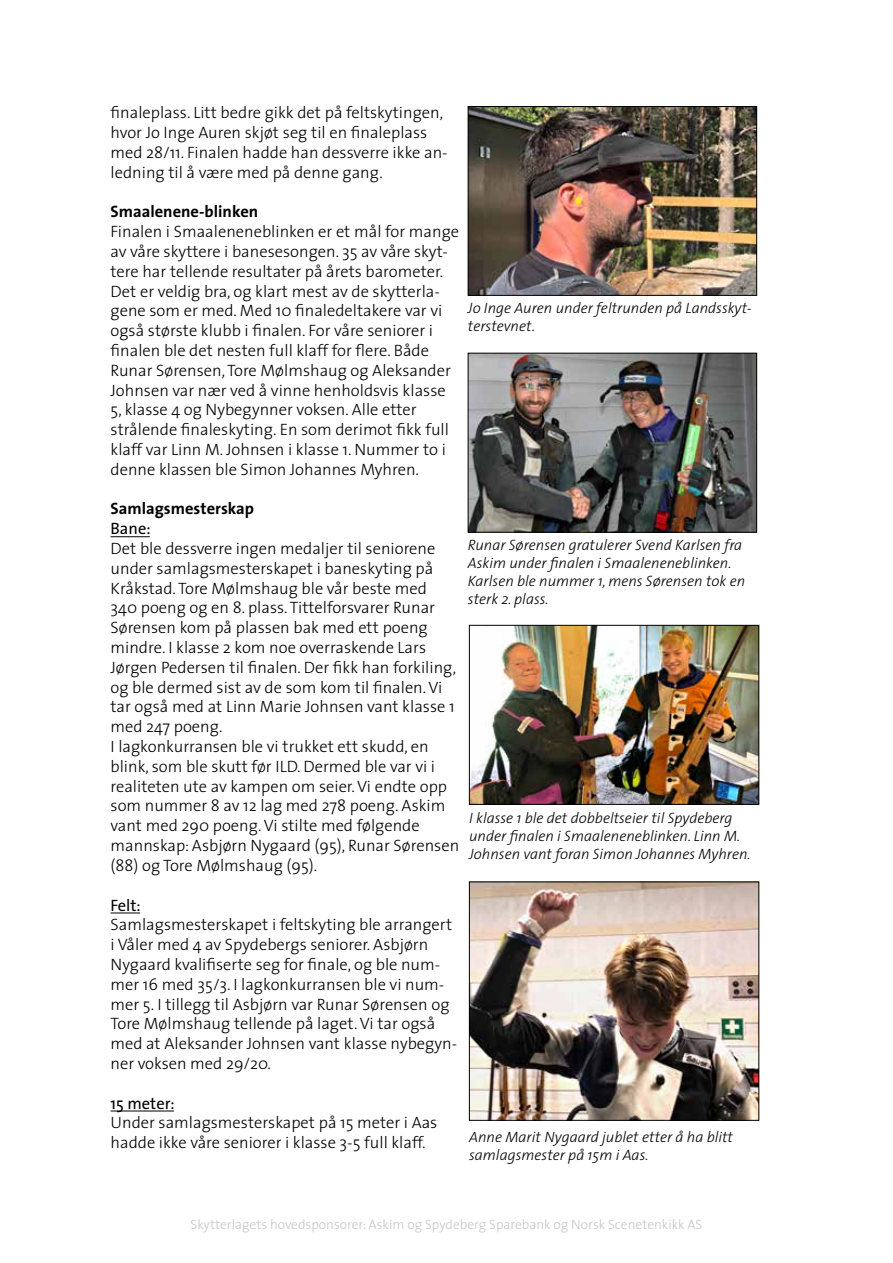
<style>
.page{position:relative;width:893px;height:1263px;background:#fff}
.page>*{position:absolute;margin:0;border:0;box-sizing:border-box;transform-origin:0 0}
.t1{font:300 16.5px/19.8px "The Sans";color:#000}
.t2{font:700 16.5px "The Sans";color:#000}
.t3{font:16.5px "The Sans";color:#000}
.t4{font:italic 300 15px/18px "The Sans";color:#000}
.t5{font:300 13.5px "The Sans";color:#c6c6c6}
</style>
<div class="page">
<hr style="left:111px;top:536px;width:39px;height:1px;background:#000">
<svg style="left:111px;top:913px;width:29px;height:1px"></svg>
<hr style="left:111px;top:1111px;width:63px;height:1px;background:#000">
<img style="left:470px;top:355px;width:285px;height:175px">
<div style="left:468px;top:353px;width:289px;height:179px;border:1px solid #000"></div>
<img style="left:470px;top:108px;width:285px;height:186px">
<div style="left:468px;top:106px;width:289px;height:190px;border:1px solid #000"></div>
<img style="left:471px;top:627px;width:286px;height:175px">
<div style="left:469px;top:625px;width:290px;height:179px;border:1px solid #000"></div>
<img style="left:471px;top:884px;width:286px;height:234px">
<div style="left:469px;top:882px;width:290px;height:238px;border:1px solid #000"></div>
<p class="t1" style="left:111px;top:102px;width:339px">finaleplass. Litt bedre gikk det på feltskytingen, hvor Jo Inge Auren skjøt seg til en finaleplass med 28/11. Finalen hadde han dessverre ikke an&shy;ledning til å være med på denne gang.</p>
<p class="t2" style="left:111px;top:198px;width:149px">Smaalenene-blinken</p>
<p class="t1" style="left:111px;top:221px;width:350px">Finalen i Smaaleneneblinken er et mål for mange av våre skyttere i banesesongen. 35 av våre skyt&shy;tere har tellende resultater på årets barometer.<br>Det er veldig bra, og klart mest av de skytterla&shy;gene som er med. Med 10 finaledeltakere var vi også største klubb i finalen. For våre seniorer i finalen ble det nesten full klaff for flere. Både Runar Sørensen, Tore Mølmshaug og Aleksander Johnsen var nær ved å vinne henholdsvis klasse 5, klasse 4 og Nybegynner voksen. Alle etter strålende finaleskyting. En som derimot fikk full klaff var Linn M. Johnsen i klasse 1. Nummer to i denne klassen ble Simon Johannes Myhren.</p>
<p class="t2" style="left:111px;top:495px;width:145px">Samlagsmesterskap</p>
<p class="t3" style="left:111px;top:515px;width:42px">Bane:</p>
<p class="t1" style="left:111px;top:538px;width:350px">Det ble dessverre ingen medaljer til seniorene under samlagsmesterskapet i baneskyting på Kråkstad. Tore Mølmshaug ble vår beste med<br>340 poeng og en 8. plass. Tittelforsvarer Runar Sørensen kom på plassen bak med ett poeng mindre. I klasse 2 kom noe overraskende Lars Jørgen Pedersen til finalen. Der fikk han forkiling, og ble dermed sist av de som kom til finalen. Vi tar også med at Linn Marie Johnsen vant klasse 1 med 247 poeng.<br>I lagkonkurransen ble vi trukket ett skudd, en blink, som ble skutt før ILD. Dermed ble var vi i realiteten ute av kampen om seier. Vi endte opp som nummer 8 av 12 lag med 278 poeng. Askim vant med 290 poeng. Vi stilte med følgende mannskap: Asbjørn Nygaard (95), Runar Sørensen (88) og Tore Mølmshaug (95).</p>
<p class="t3" style="left:111px;top:891px;width:32px">Felt:</p>
<p class="t1" style="left:111px;top:914px;width:348px">Samlagsmesterskapet i feltskyting ble arrangert i Våler med 4 av Spydebergs seniorer. Asbjørn Nygaard kvalifiserte seg for finale, og ble num&shy;mer 16 med 35/3. I lagkonkurransen ble vi num&shy;mer 5. I tillegg til Asbjørn var Runar Sørensen og Tore Mølmshaug tellende på laget. Vi tar også med at Aleksander Johnsen vant klasse nybegyn&shy;ner voksen med 29/20.</p>
<p class="t3" style="left:111px;top:1089px;width:66px">15 meter:</p>
<p class="t1" style="left:111px;top:1112px;width:328px">Under samlagsmesterskapet på 15 meter i Aas hadde ikke våre seniorer i klasse 3-5 full klaff.</p>
<p class="t4" style="left:468px;top:299px;width:285px">Jo Inge Auren under feltrunden på Landsskyt&shy;terstevnet.</p>
<p class="t4" style="left:468px;top:536px;width:279px">Runar Sørensen gratulerer Svend Karlsen fra Askim under finalen i Smaaleneneblinken.<br>Karlsen ble nummer 1, mens Sørensen tok en sterk 2. plass.</p>
<p class="t4" style="left:469px;top:809px;width:283px">I klasse 1 ble det dobbeltseier til Spydeberg under finalen i Smaaleneneblinken. Linn M.<br>Johnsen vant foran Simon Johannes Myhren.</p>
<p class="t4" style="left:469px;top:1127px;width:265px">Anne Marit Nygaard jublet etter å ha blitt samlagsmester på 15m i Aas.</p>
<p class="t5" style="left:191px;top:1213px;width:513px">Skytterlagets hovedsponsorer: Askim og Spydeberg Sparebank og Norsk Scenetenkikk AS</p>
</div>
